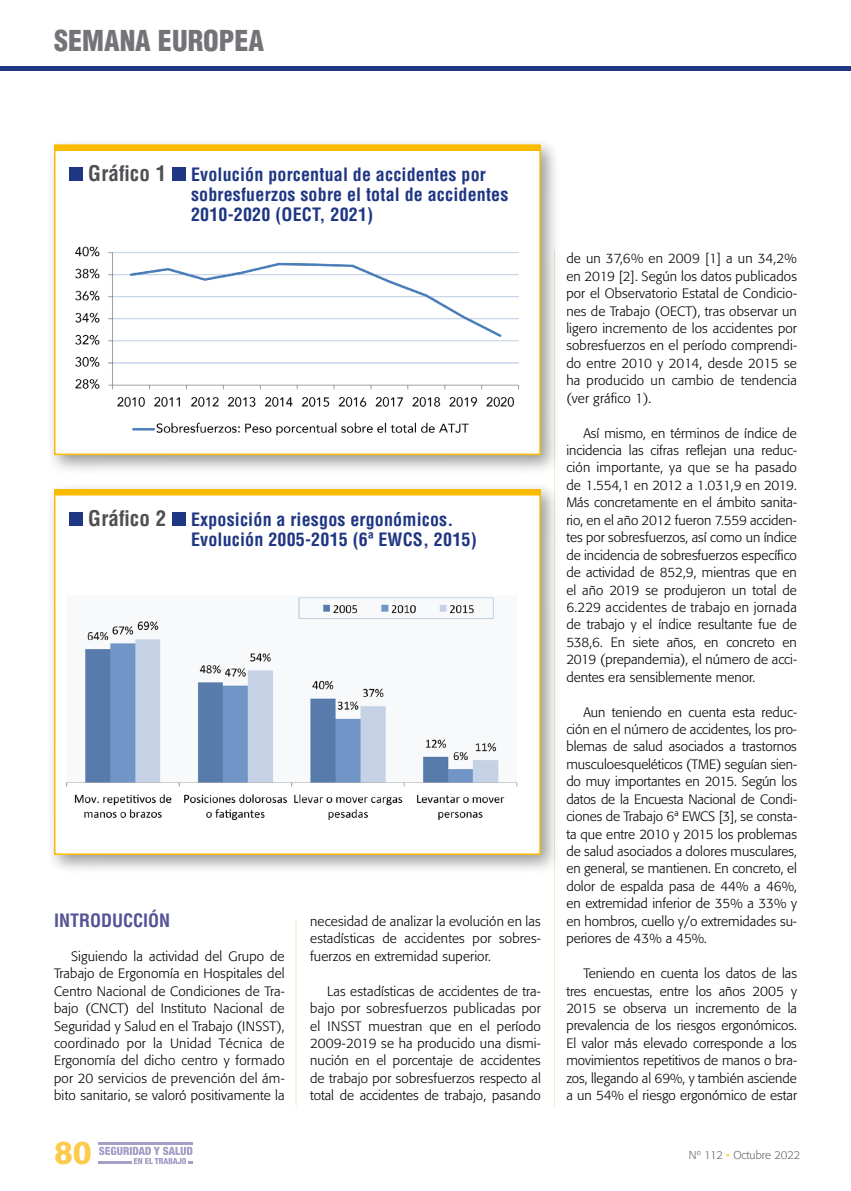
<style>
.page{position:relative;width:851px;height:1191px;background:#fff}
.page>*{position:absolute;margin:0;border:0;box-sizing:border-box;transform-origin:0 0}
.t1{font:500 32.4px "Formata";color:#fccb4b}
.t2{font:900 condensed 28.05px "Helvetica LT Std";color:#757378}
.t3{font:700 condensed 18px/20.2px "Helvetica LT Std";letter-spacing:.01em;color:#1f3683}
.t4{font:700 condensed 18px "Helvetica LT Std";color:#555295}
.t5{font:300 13.5px/17.4px "Formata";color:#000;text-align:justify}
.t6{font:300 11.25px "Formata";color:#68676c}
.s1{font-size:21px;color:#504f53}
.s2{color:#fccf58}
</style>
<div class="page">
<hr style="left:0;top:67px;width:850px;height:4px;background:#1f3683">
<hr style="left:98px;top:1142px;width:95px;height:2px;background:#a4a0c7">
<hr style="left:98px;top:1161px;width:34px;height:3px;background:#a4a0c7">
<svg style="left:99px;top:1146px;width:94px;height:18px"></svg>
<hr style="left:554px;top:249px;width:1px;height:857px;background:#f0e6ca">
<hr style="left:296px;top:918px;width:1px;height:188px;background:#f0e6ca">
<div style="left:46px;top:137px;width:515px;height:338px;background:#000;opacity:.4"></div>
<div style="left:54px;top:145px;width:486px;height:310px;background:#fff;border:2px solid #fabb00"></div>
<div style="left:46px;top:481px;width:515px;height:394px;background:#000;opacity:.4"></div>
<div style="left:54px;top:489px;width:486px;height:366px;background:#fff;border:2px solid #fabb00"></div>
<div style="left:69px;top:167px;width:14px;height:14px;background:#1f3683"></div>
<div style="left:172px;top:167px;width:13px;height:14px;background:#1f3683"></div>
<div style="left:69px;top:512px;width:14px;height:13px;background:#1f3683"></div>
<div style="left:172px;top:512px;width:13px;height:13px;background:#1f3683"></div>
<div style="left:54px;top:145px;width:487px;height:6px;background:#fabb00"></div>
<div style="left:54px;top:489px;width:487px;height:6px;background:#fabb00"></div>
<img style="left:75px;top:246px;width:444px;height:190px">
<img style="left:66px;top:597px;width:452px;height:224px">
<h2 class="t2" style="left:54px;top:23px;width:212px">SEMANA EUROPEA</h2>
<h3 class="t3" style="left:191px;top:164px;width:319px;text-indent:-103px"><span class="s1">Gráfico 1</span> Evolución porcentual de accidentes por sobresfuerzos sobre el total de accidentes<br>2010-2020 (OECT, 2021)</h3>
<h3 class="t3" style="left:191px;top:509px;width:287px;text-indent:-103px"><span class="s1">Gráfico 2</span> Exposición a riesgos ergonómicos.<br>Evolución 2005-2015 (6ª EWCS, 2015)</h3>
<h3 class="t4" style="left:54px;top:909px;width:118px">INTRODUCCIÓN</h3>
<p class="t5" style="left:54px;top:947px;width:232px;text-indent:17px">Siguiendo la actividad del Grupo de Trabajo de Ergonomía en Hospitales del Centro Nacional de Condiciones de Tra&shy;bajo (CNCT) del Instituto Nacional de Seguridad y Salud en el Trabajo (INSST), coordinado por la Unidad Técnica de Ergonomía del dicho centro y formado por 20 servicios de prevención del ám&shy;bito sanitario, se valoró positivamente la</p>
<p class="t5" style="left:310px;top:912px;width:232px">necesidad de analizar la evolución en las estadísticas de accidentes por sobres&shy;fuerzos en extremidad superior.</p>
<p class="t5" style="left:310px;top:982px;width:232px;text-indent:17px">Las estadísticas de accidentes de tra&shy;bajo por sobresfuerzos publicadas por el INSST muestran que en el período 2009-2019 se ha producido una dismi&shy;nución en el porcentaje de accidentes de trabajo por sobresfuerzos respecto al total de accidentes de trabajo, pasando</p>
<p class="t5" style="left:566px;top:250px;width:232px">de un 37,6% en 2009 [1] a un 34,2% en 2019 [2]. Según los datos publicados por el Observatorio Estatal de Condicio&shy;nes de Trabajo (OECT), tras observar un ligero incremento de los accidentes por sobresfuerzos en el período comprendi&shy;do entre 2010 y 2014, desde 2015 se ha producido un cambio de tendencia (ver gráfico 1).</p>
<p class="t5" style="left:566px;top:424px;width:232px;text-indent:17px">Así mismo, en términos de índice de incidencia las cifras reflejan una reduc&shy;ción importante, ya que se ha pasado de 1.554,1 en 2012 a 1.031,9 en 2019.<br>Más concretamente en el ámbito sanita&shy;rio, en el año 2012 fueron 7.559 acciden&shy;tes por sobresfuerzos, así como un índice de incidencia de sobresfuerzos específico de actividad de 852,9, mientras que en el año 2019 se produjeron un total de 6.229 accidentes de trabajo en jornada de trabajo y el índice resultante fue de 538,6. En siete años, en concreto en 2019 (prepandemia), el número de acci&shy;dentes era sensiblemente menor.</p>
<p class="t5" style="left:566px;top:703px;width:232px;text-indent:17px">Aun teniendo en cuenta esta reduc&shy;ción en el número de accidentes, los pro&shy;blemas de salud asociados a trastornos musculoesqueléticos (TME) seguían sien&shy;do muy importantes en 2015. Según los datos de la Encuesta Nacional de Condi&shy;ciones de Trabajo 6ª EWCS [3], se consta&shy;ta que entre 2010 y 2015 los problemas de salud asociados a dolores musculares, en general, se mantienen. En concreto, el dolor de espalda pasa de 44% a 46%, en extremidad inferior de 35% a 33% y en hombros, cuello y/o extremidades su&shy;periores de 43% a 45%.</p>
<p class="t5" style="left:566px;top:964px;width:232px;text-indent:17px">Teniendo en cuenta los datos de las tres encuestas, entre los años 2005 y 2015 se observa un incremento de la prevalencia de los riesgos ergonómicos.<br>El valor más elevado corresponde a los movimientos repetitivos de manos o bra&shy;zos, llegando al 69%, y también asciende a un 54% el riesgo ergonómico de estar</p>
<h1 class="t1" style="left:54px;top:1132px;width:39px">80</h1>
<p class="t6" style="left:688px;top:1148px;width:113px">Nº 112 <span class="s2">•</span> Octubre 2022</p>
</div>
